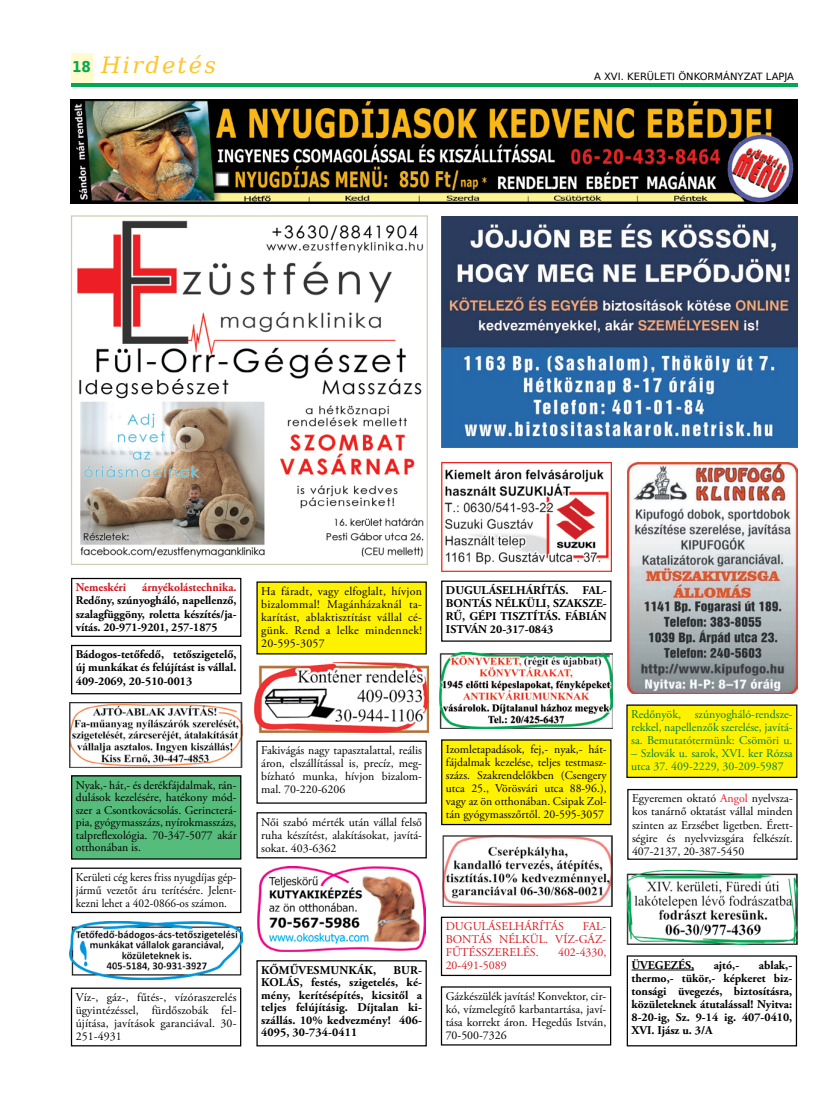
<style>
.page{position:relative;width:833px;height:1099px;background:#fff}
.page>*{position:absolute;margin:0;border:0;box-sizing:border-box;transform-origin:0 0}
.t1{font:italic 22.5px "DejaVu Serif";letter-spacing:.1em;color:#ffc425}
.t2{font:11.88px/13.1px "Adobe Garamond Pro";color:#000;text-align:justify}
.t3{font:700 11.88px/13.1px "Adobe Garamond Pro";color:#000;text-align:justify}
.t4{font:11.88px/13.1px "Adobe Garamond Pro";color:#007f3e;text-align:justify}
.t5{font:11.88px/13.1px "Adobe Garamond Pro";color:#000;text-align:justify;scale:.95 1}
.t6{font:11.88px/13.1px "Adobe Garamond Pro";color:#d71920;text-align:justify}
.t7{font:700 11.88px "Adobe Garamond Pro";color:#ce171e}
.t8{font:10px "DejaVu Sans";color:#000}
.s1{font-family:"DejaVu Sans Condensed";font-weight:700;font-style:normal;font-size:15px;color:#00a94f}
.s2{color:#ed1d24}
</style>
<div class="page">
<div style="left:71px;top:53px;width:21px;height:31px;background:#fffbcc"></div>
<img style="left:77px;top:220px;width:347px;height:337px">
<div style="left:71px;top:215px;width:357px;height:350px;border:1px solid #d0cdb4"></div>
<hr style="left:71px;top:83px;width:726px;height:4px;background:#00a94f">
<img style="left:71px;top:99px;width:726px;height:105px">
<img style="left:442px;top:462px;width:169px;height:109px">
<img style="left:627px;top:462px;width:170px;height:231px">
<img style="left:442px;top:216px;width:355px;height:232px">
<div style="left:627px;top:705px;width:169px;height:72px;background:#fff200"></div>
<div style="left:626px;top:704px;width:171px;height:74px;border:1px solid #000"></div>
<div style="left:441px;top:916px;width:170px;height:60px;border:1px solid #000"></div>
<div style="left:257px;top:582px;width:169px;height:72px;background:#fff200"></div>
<div style="left:256px;top:960px;width:171px;height:86px;border:1px solid #000"></div>
<div style="left:71px;top:987px;width:170px;height:59px;border:1px solid #000"></div>
<div style="left:442px;top:740px;width:169px;height:84px;background:#fff200"></div>
<div style="left:441px;top:739px;width:170px;height:86px;border:1px solid #000"></div>
<div style="left:72px;top:775px;width:169px;height:84px;background:#56bc7b"></div>
<div style="left:71px;top:775px;width:170px;height:84px;border:1px solid #000"></div>
<hr style="left:631px;top:969px;width:63px;height:1px;background:#000">
<div style="left:626px;top:955px;width:171px;height:91px;border:1px solid #000"></div>
<div style="left:441px;top:580px;width:170px;height:61px;border:1px solid #000"></div>
<div style="left:71px;top:578px;width:170px;height:59px;border:1px solid #000"></div>
<div style="left:627px;top:789px;width:170px;height:70px;border:1px solid #000"></div>
<div style="left:71px;top:645px;width:170px;height:49px;border:1px solid #000"></div>
<div style="left:256px;top:740px;width:171px;height:63px;border:1px solid #000"></div>
<div style="left:71px;top:867px;width:170px;height:46px;border:1px solid #000"></div>
<div style="left:256px;top:812px;width:171px;height:46px;border:1px solid #000"></div>
<img style="left:70px;top:702px;width:172px;height:65px">
<img style="left:442px;top:835px;width:170px;height:71px">
<img style="left:255px;top:663px;width:173px;height:69px">
<img style="left:257px;top:866px;width:169px;height:85px">
<img style="left:440px;top:652px;width:172px;height:76px">
<img style="left:70px;top:921px;width:172px;height:58px">
<img style="left:626px;top:870px;width:171px;height:74px">
<h1 class="t1" style="left:72px;top:48px;width:145px"><span class="s1">18</span> Hirdetés</h1>
<p class="t8" style="left:594px;top:68px;width:202px">A XVI. KERÜLETI ÖNKORMÁNYZAT LAPJA</p>
<p class="t7" style="left:76px;top:580px;width:52px">Nemeskéri</p>
<p class="t7" style="left:142px;top:580px;width:96px">árnyékolástechnika.</p>
<p class="t3" style="left:76px;top:594px;width:162px">Redőny, szúnyogháló, napellenző, szalagfüggöny, roletta készítés/ja&shy;vítás. 20-971-9201, 257-1875</p>
<p class="t3" style="left:76px;top:648px;width:162px">Bádogos-tetőfedő, tetőszigetelő, új munkákat és felújítást is vállal.<br>409-2069, 20-510-0013</p>
<p class="t2" style="left:76px;top:779px;width:162px;line-height:12.5px">Nyak,- hát,- és derékfájdalmak, rán&shy;dulások kezelésére, hatékony mód&shy;szer a Csontkovácsolás. Gerincterá&shy;pia, gyógymasszázs, nyírokmasszázs, talpreflexológia. 70-347-5077 akár otthonában is.</p>
<p class="t5" style="left:76px;top:871px;width:171px">Kerületi cég keres friss nyugdíjas gép&shy;jármű vezetőt áru terítésére. Jelent&shy;kezni lehet a 402-0866-os számon.</p>
<p class="t2" style="left:76px;top:991px;width:162px">Víz-, gáz-, fűtés-, vízóraszerelés ügyintézéssel, fürdőszobák fel&shy;újítása, javítások garanciával. 30- 251-4931</p>
<p class="t2" style="left:261px;top:585px;width:162px">Ha fáradt, vagy elfoglalt, hívjon bizalommal! Magánházaknál ta&shy;karítást, ablaktisztítást vállal cé&shy;günk. Rend a lelke mindennek!<br>20-595-3057</p>
<p class="t3" style="left:446px;top:584px;width:162px">DUGULÁSELHÁRÍTÁS. FAL-BONTÁS NÉLKÜLI, SZAKSZE-RŰ, GÉPI TISZTÍTÁS. FÁBIÁ</p>
<p class="t3" style="left:598px;top:610px;width:10px">N</p>
<p class="t3" style="left:446px;top:623px;width:109px">ISTVÁN 20-317-0843</p>
<p class="t2" style="left:261px;top:744px;width:162px">Fakivágás nagy tapasztalattal, reális áron, elszállítással is, precíz, meg&shy;bízható munka, hívjon bizalom&shy;mal. 70-220-6206</p>
<p class="t2" style="left:261px;top:815px;width:162px">Női szabó mérték után vállal felső ruha készítést, alakításokat, javítá&shy;sokat. 403-6362</p>
<p class="t2" style="left:446px;top:742px;width:162px">Izomletapadások, fej,- nyak,- hát&shy;fájdalmak kezelése, teljes testmas - százs. Szakrendelőkben (Csengery utca 25., Vörösvári utca 88-96.), vagy az ön otthonában. Csipak Zol&shy;tán gyógymasszőrtől. 20-595-3057</p>
<p class="t4" style="left:631px;top:708px;width:163px">Redőnyök, szúnyogháló-rendsze&shy;rekkel, napellenzők szerelése, javítá&shy;sa. Bemutatótermünk: Csömöri u.</p>
<p class="t4" style="left:631px;top:747px;width:163px">– Szlovák u. sarok, XVI. ker Rózsa utca 37. 409-2229, 30-209-5987</p>
<p class="t2" style="left:632px;top:792px;width:162px">Egyeremen oktató <span class="s2">Angol</span> nyelvsza&shy;kos tanárnő oktatást vállal minden szinten az Erzsébet ligetben. Érett&shy;ségire és nyelvvizsgára felkészít.<br>407-2137, 20-387-5450</p>
<p class="t3" style="left:261px;top:963px;width:117px">KŐMŰVESMUNKÁK,</p>
<p class="t3" style="left:261px;top:963px;width:162px;line-height:12.5px;text-indent:132px">BUR-KOLÁS, festés, szigetelés, ké&shy;mény, kerítésépítés, kicsitől a teljes felújításig. Díjtalan ki&shy;szállás. 10% kedvezmény! 406- 4095, 30-734-0411</p>
<p class="t6" style="left:446px;top:920px;width:120px">DUGULÁSELHÁRÍTÁS</p>
<p class="t6" style="left:446px;top:920px;width:162px;text-indent:137px">FAL-BONTÁS NÉLKÜL. VÍZ-GÁZ-FŰTÉSSZERELÉS.</p>
<p class="t6" style="left:558px;top:946px;width:50px">402-4330,</p>
<p class="t6" style="left:446px;top:959px;width:63px">20-491-5089</p>
<p class="t2" style="left:446px;top:989px;width:162px">Gázkészülék javítás! Konvektor, cir&shy;kó, vízmelegítő karbantartása, javí&shy;tása korrekt áron. Hegedűs István, 70-500-7326</p>
<p class="t3" style="left:631px;top:958px;width:64px">ÜVEGEZÉS,</p>
<p class="t3" style="left:713px;top:958px;width:27px">ajtó,-</p>
<p class="t3" style="left:631px;top:958px;width:162px;text-indent:127px">ablak,- thermo,- tükör,- képkeret biz&shy;tonsági üvegezés, biztosításra, közületeknek átutalással! Nyitva:<br>8-20-ig, Sz. 9-14 ig. 407-0410, XVI. Ijász u. 3/A</p>
</div>
